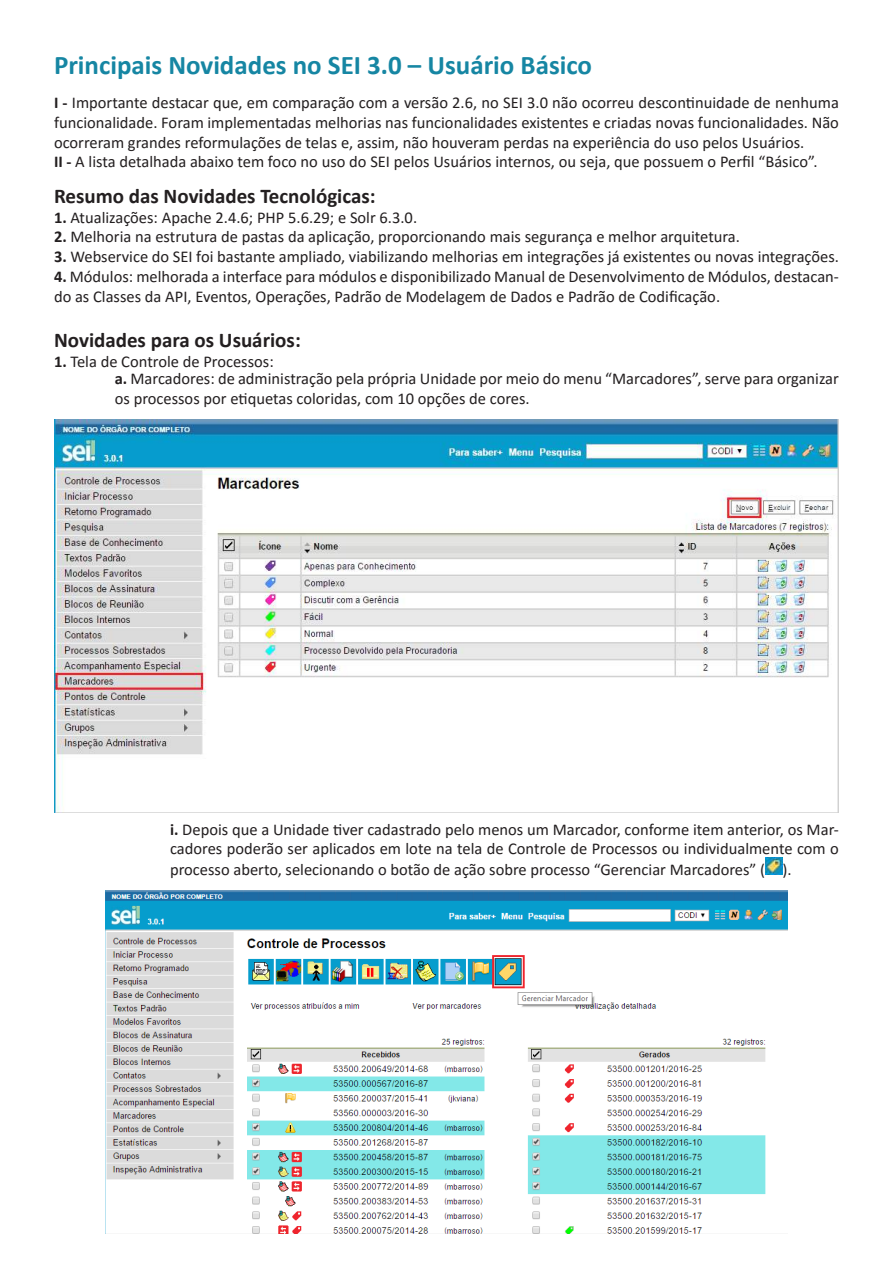
<style>
.page{position:relative;width:893px;height:1263px;background:#fff}
.page>*{position:absolute;margin:0;border:0;box-sizing:border-box;transform-origin:0 0}
.t1{font:700 27px "Calibri";color:#1686a3}
.t2{font:700 21px "Calibri";color:#231f20}
.t3{font:16.5px/19.8px "Calibri";color:#231f20}
.s1{font-weight:700}
</style>
<div class="page">
<img style="left:54px;top:420px;width:785px;height:392px">
<img style="left:765px;top:858px;width:17px;height:17px">
<img style="left:106px;top:890px;width:681px;height:343px">
<h1 class="t1" style="left:54px;top:46px;width:539px">Principais Novidades no SEI 3.0 – Usuário Básico</h1>
<p class="t3" style="left:54px;top:92px;width:786px"><span class="s1">I -</span> Importante destacar que, em comparação com a versão 2.6, no SEI 3.0 não ocorreu descontinuidade de nenhuma funcionalidade. Foram implementadas melhorias nas funcionalidades existentes e criadas novas funcionalidades. Não ocorreram grandes reformulações de telas e, assim, não houveram perdas na experiência do uso pelos Usuários.<br><span class="s1">II -</span> A lista detalhada abaixo tem foco no uso do SEI pelos Usuários internos, ou seja, que possuem o Perfil “Básico”.</p>
<p class="t2" style="left:54px;top:181px;width:323px">Resumo das Novidades Tecnológicas:</p>
<p class="t3" style="left:54px;top:207px;width:365px"><span class="s1">1.</span> Atualizações: Apache 2.4.6; PHP 5.6.29; e Solr 6.3.0.</p>
<p class="t3" style="left:54px;top:227px;width:687px"><span class="s1">2.</span> Melhoria na estrutura de pastas da aplicação, proporcionando mais segurança e melhor arquitetura.</p>
<p class="t3" style="left:54px;top:246px;width:786px"><span class="s1">3.</span> Webservice do SEI foi bastante ampliado, viabilizando melhorias em integrações já existentes ou novas integrações.</p>
<p class="t3" style="left:54px;top:266px;width:786px"><span class="s1">4.</span> Módulos: melhorada a interface para módulos e disponibilizado Manual de Desenvolvimento de Módulos, destacan&shy;do as Classes da API, Eventos, Operações, Padrão de Modelagem de Dados e Padrão de Codificação.</p>
<p class="t2" style="left:54px;top:325px;width:248px">Novidades para os Usuários:</p>
<p class="t3" style="left:115px;top:352px;width:726px;line-height:17.9px;text-indent:-61px"><span class="s1">1.</span> Tela de Controle de Processos:<br><span class="s1">a.</span> Marcadores: de administração pela própria Unidade por meio do menu “Marcadores”, serve para organizar</p>
<p class="t3" style="left:115px;top:388px;width:416px">os processos por etiquetas coloridas, com 10 opções de cores.</p>
<p class="t3" style="left:170px;top:818px;width:670px;text-align:justify"><span class="s1">i.</span> Depois que a Unidade tiver cadastrado pelo menos um Marcador, conforme item anterior, os Mar&shy;cadores poderão ser aplicados em lote na tela de Controle de Processos ou individualmente com o processo aberto, selecionando o botão de ação sobre processo “Gerenciar Marcadores” ( ).</p>
</div>
